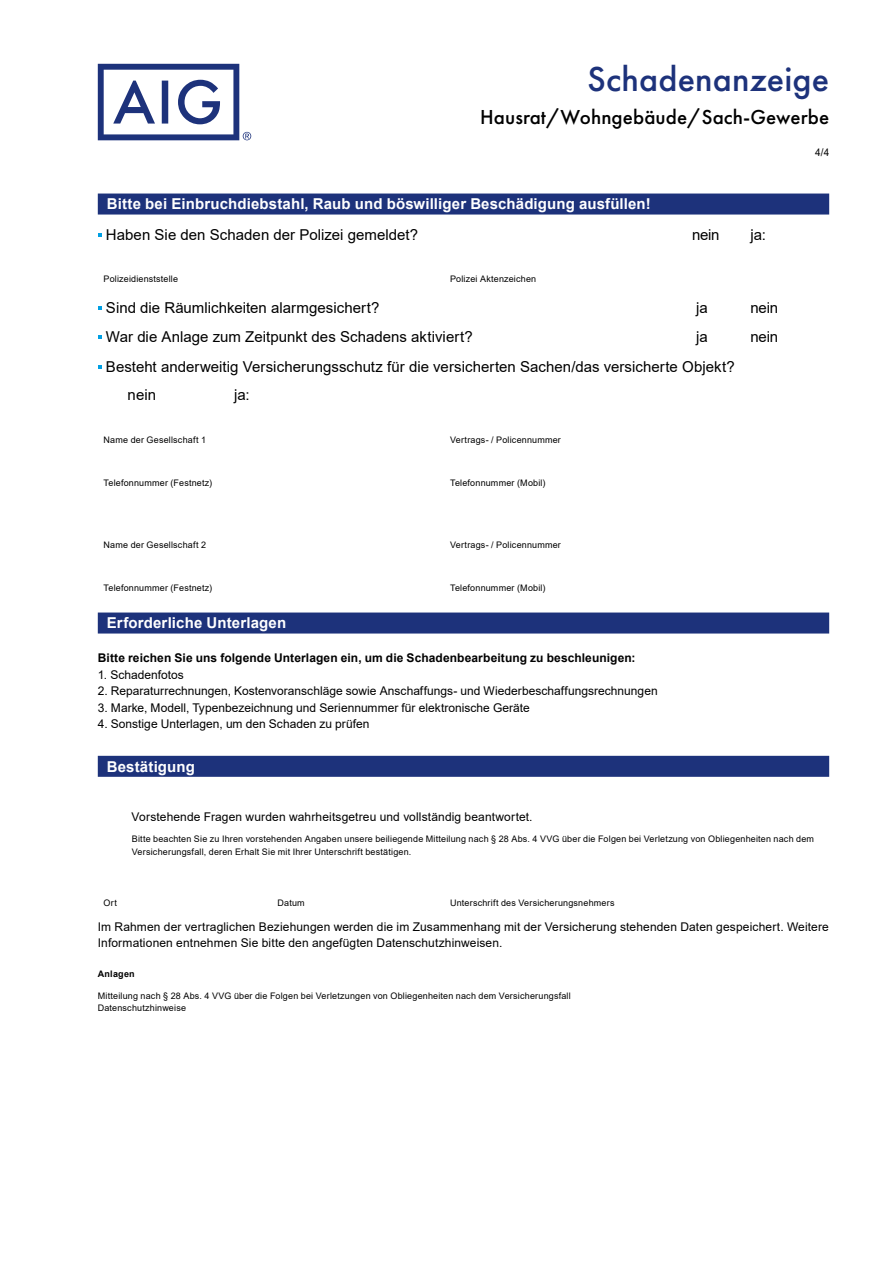
<style>
.page{position:relative;width:893px;height:1263px;background:#fff}
.page>*{position:absolute;margin:0;border:0;box-sizing:border-box;transform-origin:0 0}
.t1{font:500 36px "Futura PT";letter-spacing:.005em;color:#1d327b}
.t2{font:500 21px "Futura PT";letter-spacing:.005em;color:#000}
.t3{font:15px/28px "Arial";letter-spacing:.005em;color:#000}
.t4{font:700 15px "Arial";letter-spacing:.01em;color:#fff}
.t5{font:12px/16.5px "Arial";letter-spacing:.01em;color:#000}
.t6{font:700 12px "Arial";letter-spacing:.005em;color:#000}
.t7{font:10.5px "Arial";color:#000;scale:.95 1}
.t8{font:9px/12.8px "Arial";letter-spacing:.02em;color:#000}
.t9{font:700 9px "Arial";letter-spacing:.025em;color:#000}
</style>
<div class="page">
<svg style="left:98px;top:64px;width:153px;height:76px"></svg>
<div style="left:98px;top:194px;width:731px;height:21px;background:#1d327b"></div>
<div style="left:98px;top:612px;width:731px;height:21px;background:#1d327b"></div>
<div style="left:98px;top:756px;width:731px;height:21px;background:#1d327b"></div>
<svg style="left:98px;top:233px;width:4px;height:4px"></svg>
<svg style="left:98px;top:306px;width:4px;height:4px"></svg>
<svg style="left:98px;top:335px;width:4px;height:4px"></svg>
<svg style="left:98px;top:365px;width:4px;height:4px"></svg>
<h1 class="t1" style="left:587px;top:58px;width:243px">Schadenanzeige</h1>
<h2 class="t2" style="left:480px;top:105px;width:351px">Hausrat/Wohngebäude/Sach-Gewerbe</h2>
<p class="t7" style="left:815px;top:145px;width:16px">4/4</p>
<h3 class="t4" style="left:107px;top:193px;width:545px">Bitte bei Einbruchdiebstahl, Raub und böswilliger Beschädigung ausfüllen!</h3>
<h3 class="t3" style="left:106px;top:221px;width:314px">Haben Sie den Schaden der Polizei gemeldet?</h3>
<h3 class="t3" style="left:692px;top:221px;width:29px">nein</h3>
<h3 class="t3" style="left:750px;top:221px;width:17px">ja:</h3>
<p class="t8" style="left:104px;top:272px;width:76px">Polizeidienststelle</p>
<p class="t8" style="left:450px;top:272px;width:88px">Polizei Aktenzeichen</p>
<h3 class="t3" style="left:106px;top:293px;width:275px">Sind die Räumlichkeiten alarmgesichert?</h3>
<h3 class="t3" style="left:696px;top:293px;width:13px">ja</h3>
<h3 class="t3" style="left:750px;top:293px;width:29px">nein</h3>
<h3 class="t3" style="left:106px;top:323px;width:368px">War die Anlage zum Zeitpunkt des Schadens aktiviert?</h3>
<h3 class="t3" style="left:696px;top:323px;width:13px">ja</h3>
<h3 class="t3" style="left:750px;top:323px;width:29px">nein</h3>
<h3 class="t3" style="left:128px;top:352px;width:609px;text-indent:-22px">Besteht anderweitig Versicherungsschutz für die versicherten Sachen/das versicherte Objekt? nein</h3>
<h3 class="t3" style="left:234px;top:380px;width:17px">ja:</h3>
<p class="t8" style="left:104px;top:433px;width:104px">Name der Gesellschaft 1</p>
<p class="t8" style="left:450px;top:433px;width:112px">Vertrags- / Policennummer</p>
<p class="t8" style="left:104px;top:476px;width:110px">Telefonnummer (Festnetz)</p>
<p class="t8" style="left:450px;top:476px;width:97px">Telefonnummer (Mobil)</p>
<p class="t8" style="left:104px;top:538px;width:104px">Name der Gesellschaft 2</p>
<p class="t8" style="left:450px;top:538px;width:112px">Vertrags- / Policennummer</p>
<p class="t8" style="left:104px;top:581px;width:110px">Telefonnummer (Festnetz)</p>
<p class="t8" style="left:450px;top:581px;width:97px">Telefonnummer (Mobil)</p>
<h3 class="t4" style="left:107px;top:612px;width:181px">Erforderliche Unterlagen</h3>
<h3 class="t6" style="left:98px;top:649px;width:539px">Bitte reichen Sie uns folgende Unterlagen ein, um die Schadenbearbeitung zu beschleunigen:</h3>
<h3 class="t5" style="left:98px;top:666px;width:88px">1. Schadenfotos</h3>
<h3 class="t5" style="left:98px;top:682px;width:561px">2. Reparaturrechnungen, Kostenvoranschläge sowie Anschaffungs- und Wiederbeschaffungsrechnungen</h3>
<h3 class="t5" style="left:98px;top:699px;width:433px">3. Marke, Modell, Typenbezeichnung und Seriennummer für elektronische Geräte</h3>
<h3 class="t5" style="left:98px;top:715px;width:273px">4. Sonstige Unterlagen, um den Schaden zu prüfen</h3>
<h3 class="t4" style="left:107px;top:756px;width:90px">Bestätigung</h3>
<h3 class="t5" style="left:132px;top:808px;width:402px">Vorstehende Fragen wurden wahrheitsgetreu und vollständig beantwortet.</h3>
<p class="t8" style="left:132px;top:832px;width:684px">Bitte beachten Sie zu Ihren vorstehenden Angaben unsere beiliegende Mitteilung nach § 28 Abs. 4 VVG über die Folgen bei Verletzung von Obliegenheiten nach dem<br>Versicherungsfall, deren Erhalt Sie mit Ihrer Unterschrift bestätigen.</p>
<p class="t8" style="left:104px;top:896px;width:15px">Ort</p>
<p class="t8" style="left:278px;top:896px;width:29px">Datum</p>
<p class="t8" style="left:450px;top:896px;width:166px">Unterschrift des Versicherungsnehmers</p>
<h3 class="t5" style="left:98px;top:918px;width:733px">Im Rahmen der vertraglichen Beziehungen werden die im Zusammenhang mit der Versicherung stehenden Daten gespeichert. Weitere<br>Informationen entnehmen Sie bitte den angefügten Datenschutzhinweisen.</h3>
<p class="t9" style="left:98px;top:968px;width:38px">Anlagen</p>
<p class="t8" style="left:98px;top:989px;width:474px">Mitteilung nach § 28 Abs. 4 VVG über die Folgen bei Verletzungen von Obliegenheiten nach dem Versicherungsfall<br>Datenschutzhinweise</p>
</div>
